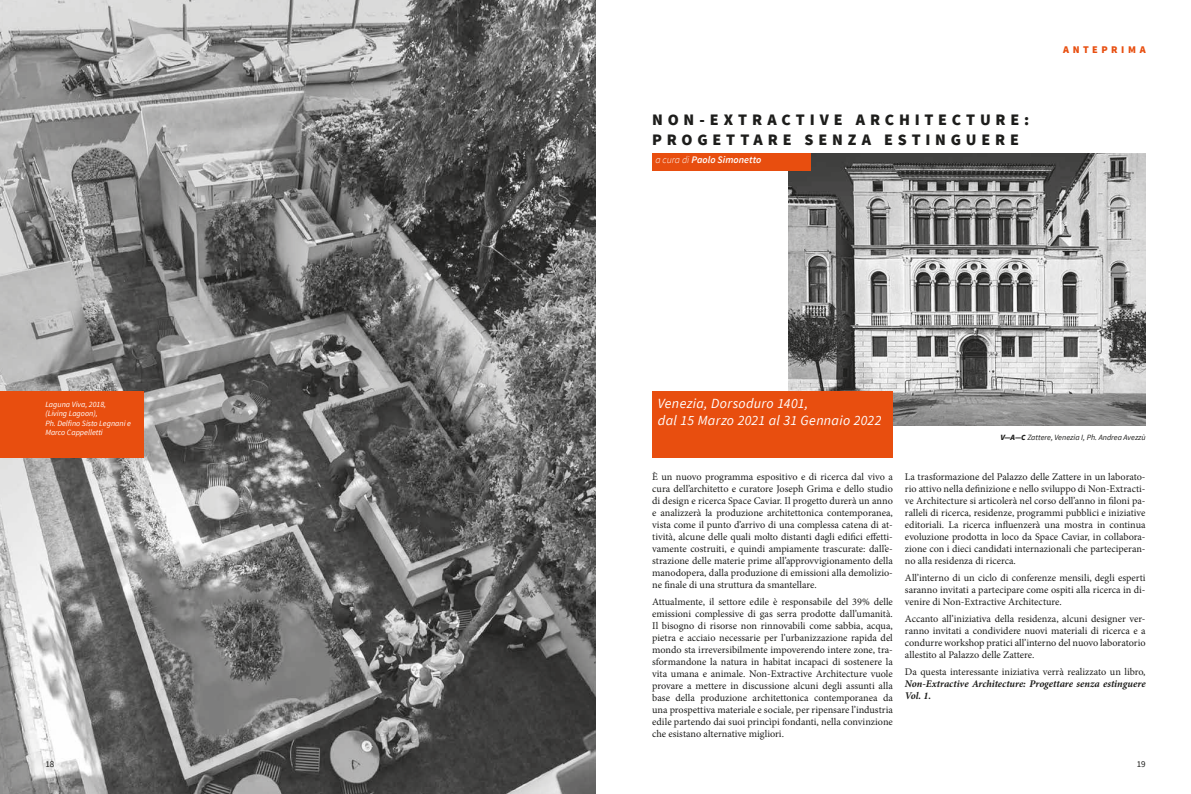
<style>
.page{position:relative;width:1191px;height:794px;background:#fff}
.page>*{position:absolute;margin:0;border:0;box-sizing:border-box;transform-origin:0 0}
.t1{font:900 16px/19.2px "Source Sans Pro";letter-spacing:.3em;color:#1d1d1b}
.t2{font:italic 14px "Source Sans Pro";letter-spacing:.02em;color:#fff}
.rtejustify{font:10.2px/12px "Minion Pro";color:#1d1d1b;text-align:justify}
.rtejustify-2{font:italic 700 10.2px/12px "Minion Pro";letter-spacing:-.005em;color:#1d1d1b;text-align:justify}
.t3{font:900 10.2px "Source Sans Pro";letter-spacing:.35em;color:#e84e0f}
.t4{font:italic 600 10px "Source Sans Pro";color:#fff}
.t5{font:9px "Source Sans Pro";color:#1d1d1b}
.rtejustify-3{font:italic 8px "Source Sans Pro";color:#fff}
.rtejustify-4{font:italic 8px "Source Sans Pro";color:#1d1d1b}
.s1{font-weight:300}
.s2{font-weight:900}
.s3{font-weight:400;font-style:normal}
</style>
<div class="page">
<img style="left:0;top:0;width:595px;height:794px">
<div style="left:0;top:392px;width:144px;height:66px;background:#e84e0f"></div>
<img style="left:788px;top:153px;width:357px;height:273px">
<div style="left:652px;top:153px;width:159px;height:17px;background:#e84e0f"></div>
<div style="left:652px;top:392px;width:241px;height:66px;background:#e84e0f"></div>
<p class="rtejustify-3" style="left:45px;top:399px;width:62px">Laguna Viva, 2018,</p>
<p class="rtejustify-3" style="left:45px;top:409px;width:54px">(Living Lagoon),</p>
<p class="rtejustify-3" style="left:45px;top:418px;width:87px">Ph. Delfino Sisto Legnani e</p>
<p class="rtejustify-3" style="left:45px;top:428px;width:59px">Marco Cappelletti</p>
<p class="t1" style="left:652px;top:111px;width:378px">NON-EXTRACTIVE ARCHITECTURE:<br>PROGETTARE SENZA ESTINGUERE</p>
<p class="t4" style="left:655px;top:154px;width:107px"><span class="s1">a cura di</span> Paolo Simonetto</p>
<p class="t3" style="left:1063px;top:43px;width:84px">ANTEPRIMA</p>
<p class="t2" style="left:658px;top:395px;width:152px">Venezia, Dorsoduro 1401,</p>
<p class="t2" style="left:658px;top:411px;width:225px">dal 15 Marzo 2021 al 31 Gennaio 2022</p>
<p class="rtejustify-4" style="left:1000px;top:432px;width:146px"><span class="s2">V—A—C</span> Zattere, Venezia I, Ph. Andrea Avezzù</p>
<p class="rtejustify" style="left:652px;top:470px;width:242px">È un nuovo programma espositivo e di ricerca dal vivo a cura dell’architetto e curatore Joseph Grima e dello studio di design e ricerca Space Caviar. Il progetto durerà un anno e analizzerà la produzione architettonica contemporanea, vista come il punto d’arrivo di una complessa catena di at&shy;tività, alcune delle quali molto distanti dagli edifici effetti&shy;vamente costruiti, e quindi ampiamente trascurate: dall’e&shy;strazione delle materie prime all’approvvigionamento della manodopera, dalla produzione di emissioni alla demolizio&shy;ne finale di una struttura da smantellare.</p>
<p class="rtejustify" style="left:652px;top:595px;width:242px">Attualmente, il settore edile è responsabile del 39% delle emissioni complessive di gas serra prodotte dall’umanità.<br>Il bisogno di risorse non rinnovabili come sabbia, acqua, pietra e acciaio necessarie per l’urbanizzazione rapida del mondo sta irreversibilmente impoverendo intere zone, tra&shy;sformandone la natura in habitat incapaci di sostenere la vita umana e animale. Non-Extractive Architecture vuole provare a mettere in discussione alcuni degli assunti alla base della produzione architettonica contemporanea da una prospettiva materiale e sociale, per ripensare l’industria edile partendo dai suoi princìpi fondanti, nella convinzione che esistano alternative migliori.</p>
<p class="rtejustify" style="left:905px;top:470px;width:242px">La trasformazione del Palazzo delle Zattere in un laborato&shy;rio attivo nella definizione e nello sviluppo di Non-Extracti&shy;ve Architecture si articolerà nel corso dell’anno in filoni pa&shy;ralleli di ricerca, residenze, programmi pubblici e iniziative editoriali. La ricerca influenzerà una mostra in continua evoluzione prodotta in loco da Space Caviar, in collabora&shy;zione con i dieci candidati internazionali che parteciperan&shy;no alla residenza di ricerca.</p>
<p class="rtejustify" style="left:905px;top:571px;width:242px">All’interno di un ciclo di conferenze mensili, degli esperti saranno invitati a partecipare come ospiti alla ricerca in di&shy;venire di Non-Extractive Architecture.</p>
<p class="rtejustify" style="left:905px;top:612px;width:242px">Accanto all’iniziativa della residenza, alcuni designer ver&shy;ranno invitati a condividere nuovi materiali di ricerca e a condurre workshop pratici all’interno del nuovo laboratorio allestito al Palazzo delle Zattere.</p>
<p class="rtejustify-2" style="left:905px;top:666px;width:242px"><span class="s3">Da questa interessante iniziativa verrà realizzato un libro, </span>Non-Extractive Architecture: Progettare senza estinguere Vol. 1.</p>
<p class="t5" style="left:45px;top:758px;width:10px">18</p>
<p class="t5" style="left:1136px;top:758px;width:10px">19</p>
</div>
